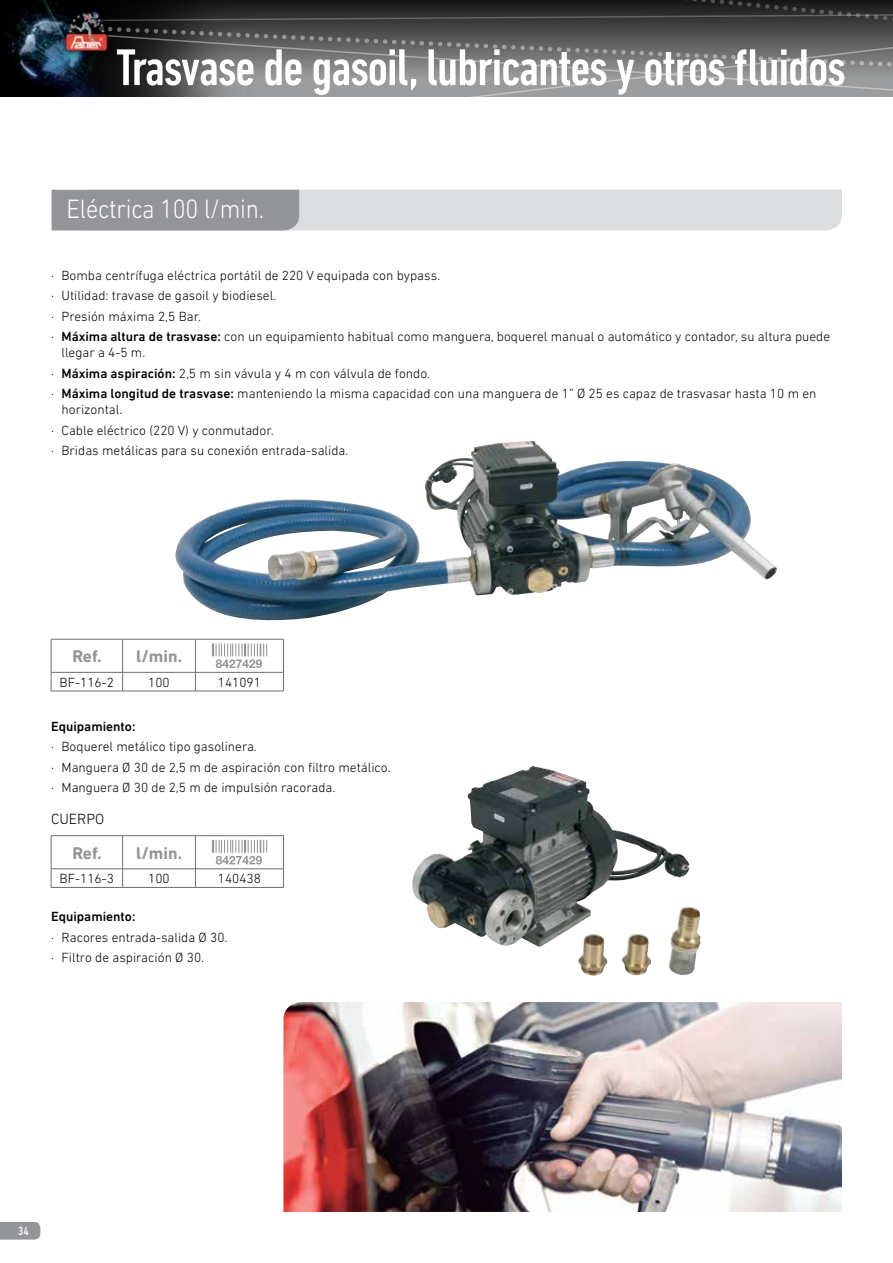
<style>
.page{position:relative;width:893px;height:1263px;background:#fff}
.page>*{position:absolute;margin:0;border:0;box-sizing:border-box;transform-origin:0 0}
.t1{font:500 condensed 52.5px "DIN Next LT Pro";letter-spacing:-.02em;color:#fff}
.t2{font:300 27px "DIN Next LT Pro";letter-spacing:-.01em;color:#fff;scale:.9 1}
.t3{font:700 17.25px "DIN Next LT Pro";color:#939598}
.t4{font:300 15px "DIN Next LT Pro";color:#000}
.t5{font:300 13.5px/20.4px "DIN Next LT Pro";color:#000}
.t6{font:500 13.5px "DIN Next LT Pro";color:#000}
.t7{font:500 12px "DIN Next LT Pro";color:#fff;scale:.8 1}
.s1{font-weight:500}
</style>
<div class="page">
<svg style="left:0;top:1222px;width:40px;height:17px"></svg>
<img style="left:0;top:0;width:287px;height:97px">
<svg style="left:105px;top:31px;width:320px;height:66px;background:#676869"></svg>
<svg style="left:94px;top:7px;width:331px;height:24px;background:#2f2f2f"></svg>
<svg style="left:425px;top:0;width:468px;height:97px;background:#676869"></svg>
<img style="left:64px;top:9px;width:47px;height:45px">
<svg style="left:52px;top:190px;width:790px;height:40px;background:#c5c6c8"></svg>
<hr style="left:51px;top:691px;width:72px;height:1px;background:#6d6e71">
<hr style="left:123px;top:691px;width:72px;height:1px;background:#6d6e71">
<hr style="left:195px;top:691px;width:89px;height:1px;background:#6d6e71">
<svg style="left:51px;top:639px;width:233px;height:52px"></svg>
<hr style="left:51px;top:835px;width:72px;height:1px;background:#6d6e71">
<hr style="left:123px;top:835px;width:72px;height:1px;background:#6d6e71">
<hr style="left:195px;top:835px;width:89px;height:1px;background:#6d6e71">
<hr style="left:51px;top:887px;width:72px;height:1px;background:#6d6e71">
<hr style="left:123px;top:887px;width:72px;height:1px;background:#6d6e71">
<hr style="left:195px;top:887px;width:89px;height:1px;background:#6d6e71">
<svg style="left:51px;top:836px;width:233px;height:51px"></svg>
<img style="left:412px;top:767px;width:277px;height:180px">
<img style="left:175px;top:441px;width:602px;height:180px">
<img style="left:283px;top:1002px;width:559px;height:210px">
<h1 class="t1" style="left:116px;top:38px;width:731px">Trasvase de gasoil, lubricantes y otros fluidos</h1>
<h2 class="t2" style="left:67px;top:193px;width:221px">Eléctrica 100 l/min.</h2>
<p class="t5" style="left:51px;top:265px;width:781px">· Bomba centrífuga eléctrica portátil de 220 V equipada con bypass.<br>· Utilidad: travase de gasoil y biodiesel.<br>· Presión máxima 2,5 Bar.<br>· <span class="s1">Máxima altura de trasvase:</span> con un equipamiento habitual como manguera, boquerel manual o automático y contador, su altura puede</p>
<p class="t5" style="left:51px;top:342px;width:767px;text-indent:11px">llegar a 4-5 m.<br>· <span class="s1">Máxima aspiración:</span> 2,5 m sin vávula y 4 m con válvula de fondo.<br>· <span class="s1">Máxima longitud de trasvase:</span> manteniendo la misma capacidad con una manguera de 1” Ø 25 es capaz de trasvasar hasta 10 m en</p>
<p class="t5" style="left:51px;top:399px;width:299px;text-indent:11px">horizontal.<br>· Cable eléctrico (220 V) y conmutador.<br>· Bridas metálicas para su conexión entrada-salida.</p>
<p class="t3" style="left:72px;top:646px;width:31px">Ref.</p>
<p class="t3" style="left:136px;top:646px;width:47px">l/min.</p>
<p class="t5" style="left:60px;top:672px;width:56px">BF-116-2</p>
<p class="t5" style="left:148px;top:672px;width:23px">100</p>
<p class="t5" style="left:218px;top:672px;width:45px">141091</p>
<p class="t6" style="left:51px;top:718px;width:86px">Equipamiento:</p>
<p class="t5" style="left:51px;top:736px;width:341px">· Boquerel metálico tipo gasolinera.<br>· Manguera Ø 30 de 2,5 m de aspiración con filtro metálico. · Manguera Ø 30 de 2,5 m de impulsión racorada.</p>
<p class="t4" style="left:51px;top:810px;width:55px">CUERPO</p>
<p class="t3" style="left:72px;top:843px;width:31px">Ref.</p>
<p class="t3" style="left:136px;top:843px;width:47px">l/min.</p>
<p class="t5" style="left:60px;top:868px;width:56px">BF-116-3</p>
<p class="t5" style="left:148px;top:868px;width:23px">100</p>
<p class="t5" style="left:218px;top:868px;width:45px">140438</p>
<p class="t6" style="left:51px;top:909px;width:86px">Equipamiento:</p>
<p class="t5" style="left:51px;top:927px;width:178px">· Racores entrada-salida Ø 30. · Filtro de aspiración Ø 30.</p>
<p class="t7" style="left:18px;top:1223px;width:15px">34</p>
</div>
